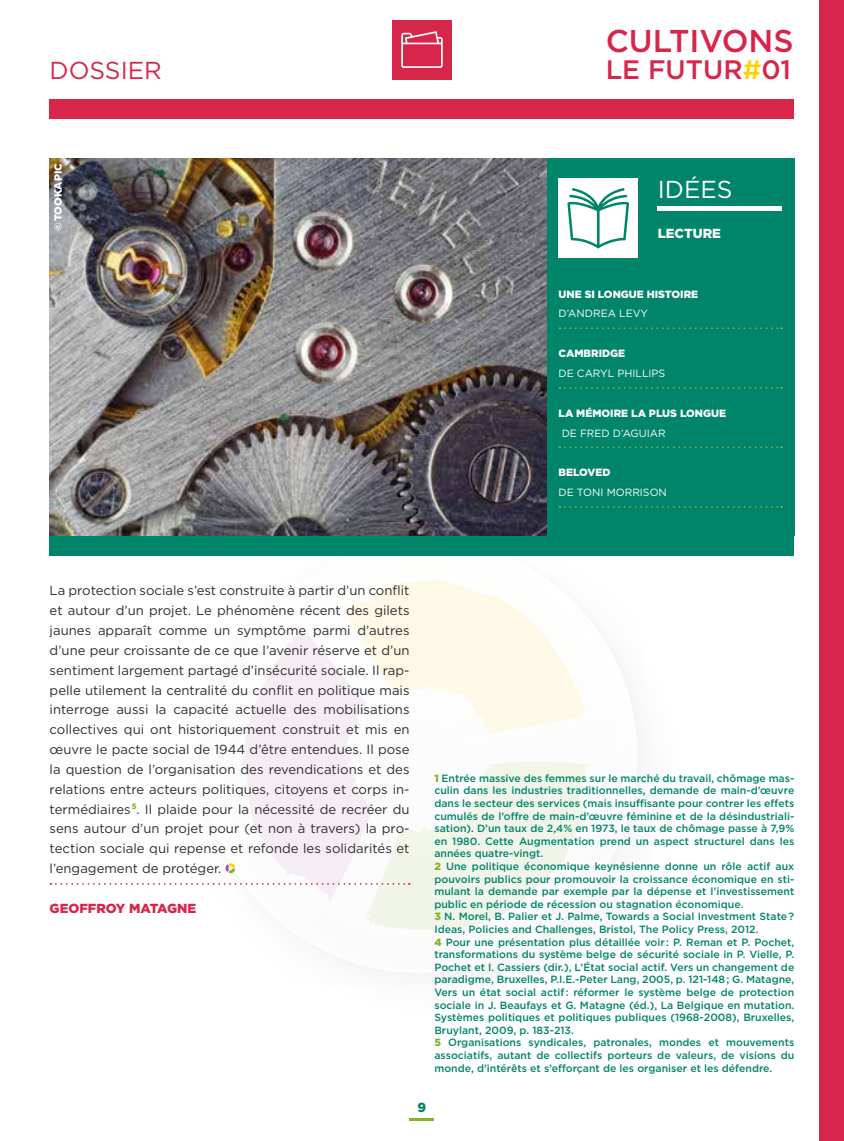
<style>
.page{position:relative;width:844px;height:1141px;background:#fff}
.page>*{position:absolute;margin:0;border:0;box-sizing:border-box;transform-origin:0 0}
.t1{font:500 31.5px "Gotham";color:#d7264a}
.t2{font:500 26.6px "Gotham";color:#d7264a}
.t3{font:24.5px "Gotham";color:#d7264a}
.t4{font:24.5px "Gotham";color:#fff}
.t5{font:13.12px/19.8px "Gotham";color:#2f2b2e;text-align:justify}
.t6{font:900 13.12px "Gotham";color:#d7264a}
.t7{font:900 13.12px "Gotham";color:#fff}
.t8{font:900 13.12px "Gotham";color:#00856a}
.t9{font:500 10.5px/12.6px "Gotham";color:#00856a}
.t10{font:900 10.5px "Gotham";color:#fff}
.t11{font:10.5px "Gotham";color:#fff}
.s1{color:#ffd300}
.s2{font-weight:900;color:#81b628}
</style>
<div class="page">
<svg style="left:348px;top:662px;width:290px;height:313px"></svg>
<svg style="left:50px;top:579px;width:540px;height:351px"></svg>
<div style="left:546px;top:159px;width:248px;height:377px;background:#00856a"></div>
<div style="left:50px;top:99px;width:744px;height:20px;background:#d7264a"></div>
<div style="left:392px;top:20px;width:59px;height:59px;background:#d7264a"></div>
<svg style="left:401px;top:31px;width:41px;height:37px"></svg>
<img style="left:50px;top:159px;width:496px;height:377px">
<div style="left:819px;top:0;width:24px;height:1141px;background:#d7264a"></div>
<div style="left:50px;top:536px;width:744px;height:20px;background:#00856a"></div>
<div style="left:558px;top:179px;width:79px;height:79px;background:#fff"></div>
<svg style="left:567px;top:188px;width:62px;height:60px"></svg>
<svg style="left:559px;top:327px;width:222px;height:2px"></svg>
<svg style="left:559px;top:387px;width:222px;height:2px"></svg>
<svg style="left:559px;top:446px;width:222px;height:2px"></svg>
<svg style="left:559px;top:506px;width:222px;height:2px"></svg>
<div style="left:657px;top:206px;width:124px;height:5px;background:#fff"></div>
<hr style="left:409px;top:1119px;width:25px;height:2px;background:#81b628">
<h3 class="t3" style="left:50px;top:55px;width:114px">DOSSIER</h3>
<p class="t10" style="left:51px;top:231px;width:70px;rotate:-90deg">© TOOKAPIC</p>
<h1 class="t1" style="left:605px;top:20px;width:189px">CULTIVONS</h1>
<h2 class="t2" style="left:605px;top:53px;width:187px">LE FUTUR<span class="s1">#</span>01</h2>
<h3 class="t4" style="left:657px;top:174px;width:76px">IDÉES</h3>
<p class="t7" style="left:657px;top:224px;width:65px">LECTURE</p>
<p class="t10" style="left:558px;top:287px;width:141px">UNE SI LONGUE HISTOIRE</p>
<p class="t11" style="left:558px;top:307px;width:91px">D’ANDREA LEVY</p>
<p class="t10" style="left:558px;top:346px;width:68px">CAMBRIDGE</p>
<p class="t11" style="left:558px;top:367px;width:108px">DE CARYL PHILLIPS</p>
<p class="t10" style="left:558px;top:406px;width:169px">LA MÉMOIRE LA PLUS LONGUE</p>
<p class="t11" style="left:561px;top:426px;width:106px">DE FRED D’AGUIAR</p>
<p class="t10" style="left:558px;top:465px;width:53px">BELOVED</p>
<p class="t11" style="left:558px;top:486px;width:110px">DE TONI MORRISON</p>
<p class="t5" style="left:50px;top:580px;width:361px">La protection sociale s’est construite à partir d’un conflit et autour d’un projet. Le phénomène récent des gilets jaunes apparaît comme un symptôme parmi d’autres d’une peur croissante de ce que l’avenir réserve et d’un sentiment largement partagé d’insécurité sociale. Il rap&shy;pelle utilement la centralité du conflit en politique mais interroge aussi la capacité actuelle des mobilisations collectives qui ont historiquement construit et mis en œuvre le pacte social de 1944 d’être entendues. Il pose la question de l’organisation des revendications et des relations entre acteurs politiques, citoyens et corps in&shy;termédiaires<sup>5</sup>. Il plaide pour la nécessité de recréer du sens autour d’un projet pour (et non à travers) la pro&shy;tection sociale qui repense et refonde les solidarités et l’engagement de protéger.</p>
<p class="t6" style="left:50px;top:899px;width:148px">GEOFFROY MATAGNE</p>
<p class="t9" style="left:434px;top:772px;width:361px"><span class="s2">1</span> Entrée massive des femmes sur le marché du travail, chômage mas&shy;culin dans les industries traditionnelles, demande de main-d’œuvre dans le secteur des services (mais insuffisante pour contrer les effets cumulés de l’offre de main-d’œuvre féminine et de la désindustriali&shy;sation). D’un taux de 2,4% en 1973, le taux de chômage passe à 7,9% en 1980. Cette Augmentation prend un aspect structurel dans les années quatre-vingt.<br><span class="s2">2</span> Une politique économique keynésienne donne un rôle actif aux pouvoirs publics pour promouvoir la croissance économique en sti&shy;mulant la demande par exemple par la dépense et l’investissement public en période de récession ou stagnation économique.<br><span class="s2">3</span> N. Morel, B. Palier et J. Palme, Towards a Social Investment State ?<br>Ideas, Policies and Challenges, Bristol, The Policy Press, 2012.<br><span class="s2">4</span> Pour une présentation plus détaillée voir : P. Reman et P. Pochet, transformations du système belge de sécurité sociale in P. Vielle, P.<br>Pochet et I. Cassiers (dir.), L’État social actif. Vers un changement de paradigme, Bruxelles, P.I.E.-Peter Lang, 2005, p. 121-148 ; G. Matagne, Vers un état social actif : réformer le système belge de protection sociale in J. Beaufays et G. Matagne (éd.), La Belgique en mutation.<br>Systèmes politiques et politiques publiques (1968-2008), Bruxelles, Bruylant, 2009, p. 183-213.<br><span class="s2">5</span> Organisations syndicales, patronales, mondes et mouvements associatifs, autant de collectifs porteurs de valeurs, de visions du monde, d’intérêts et s’efforçant de les organiser et les défendre.</p>
<p class="t8" style="left:417px;top:1098px;width:10px">9</p>
</div>
